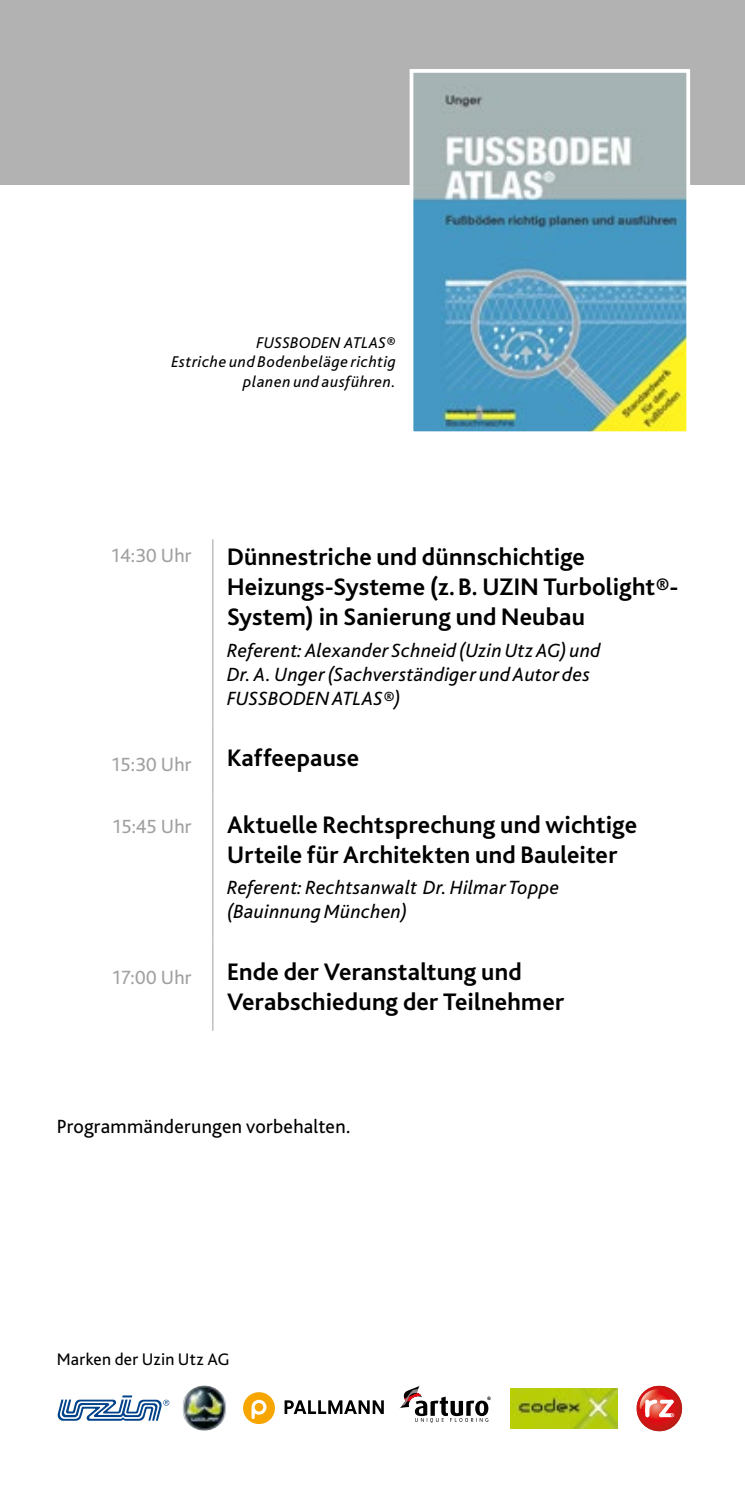
<style>
.page{position:relative;width:745px;height:1489px;background:#fff}
.page>*{position:absolute;margin:0;border:0;box-sizing:border-box;transform-origin:0 0}
.t1{font:700 25px/30px "Bliss";letter-spacing:.01em;color:#000}
.t2{font:italic 20px/24px "Bliss";letter-spacing:.015em;color:#000}
.t3{font:20px "Bliss";letter-spacing:.01em;color:#a0a1a3}
.t4{font:20px "Bliss";letter-spacing:.015em;color:#000}
.t5{font:17.5px "Bliss";letter-spacing:.015em;color:#000}
.t6{font:italic 16.25px/19.5px "Bliss";letter-spacing:.035em;color:#000;text-align:right}
.s1{font-style:normal}
</style>
<div class="page">
<div style="left:0;top:0;width:744px;height:184px;background:#b3b2b2"></div>
<hr style="left:212px;top:539px;width:1px;height:186px;background:#a0a1a3">
<hr style="left:212px;top:725px;width:1px;height:67px;background:#a0a1a3">
<hr style="left:212px;top:792px;width:1px;height:147px;background:#a0a1a3">
<hr style="left:212px;top:939px;width:1px;height:91px;background:#a0a1a3">
<img style="left:181px;top:1385px;width:46px;height:45px;border-radius:23px">
<img style="left:510px;top:1388px;width:106px;height:39px">
<svg style="left:399px;top:1385px;width:91px;height:37px"></svg>
<svg style="left:58px;top:1395px;width:111px;height:25px"></svg>
<svg style="left:636px;top:1386px;width:45px;height:44px"></svg>
<div style="left:243px;top:1391px;width:32px;height:32px;background:#f7a600;border-radius:50%"></div>
<svg style="left:251px;top:1399px;width:15px;height:19px"></svg>
<svg style="left:284px;top:1400px;width:99px;height:13px"></svg>
<img style="left:414px;top:74px;width:270px;height:356px">
<div style="left:409px;top:69px;width:280px;height:366px;border:4px solid #fff"></div>
<p class="t6" style="left:171px;top:333px;width:226px">FUSSBODEN ATLAS<span class="s1">®<br></span>Estriche und Bodenbeläge richtig planen und ausführen.</p>
<p class="t3" style="left:110px;top:544px;width:83px">14:30 Uhr</p>
<p class="t1" style="left:227px;top:542px;width:452px">Dünnestriche und dünnschichtige<br>Heizungs-Systeme (z.B. UZIN Turbolight®-<br>System) in Sanierung und Neubau</p>
<p class="t2" style="left:227px;top:638px;width:375px">Referent: Alexander Schneid (Uzin Utz AG) und<br>Dr. A. Unger (Sachverständiger und Autor des<br>FUSSBODEN ATLAS®)</p>
<p class="t3" style="left:110px;top:754px;width:82px">15:30 Uhr</p>
<p class="t1" style="left:227px;top:743px;width:134px">Kaffeepause</p>
<p class="t3" style="left:111px;top:816px;width:82px">15:45 Uhr</p>
<p class="t1" style="left:227px;top:810px;width:411px">Aktuelle Rechtsprechung und wichtige<br>Urteile für Architekten und Bauleiter</p>
<p class="t2" style="left:227px;top:875px;width:333px">Referent: Rechtsanwalt Dr. Hilmar Toppe (Bauinnung München)</p>
<p class="t3" style="left:111px;top:966px;width:82px">17:00 Uhr</p>
<p class="t1" style="left:227px;top:956px;width:338px">Ende der Veranstaltung und<br>Verabschiedung der Teilnehmer</p>
<p class="t4" style="left:57px;top:1115px;width:295px">Programmänderungen vorbehalten.</p>
<p class="t5" style="left:57px;top:1349px;width:174px">Marken der Uzin Utz AG</p>
</div>
